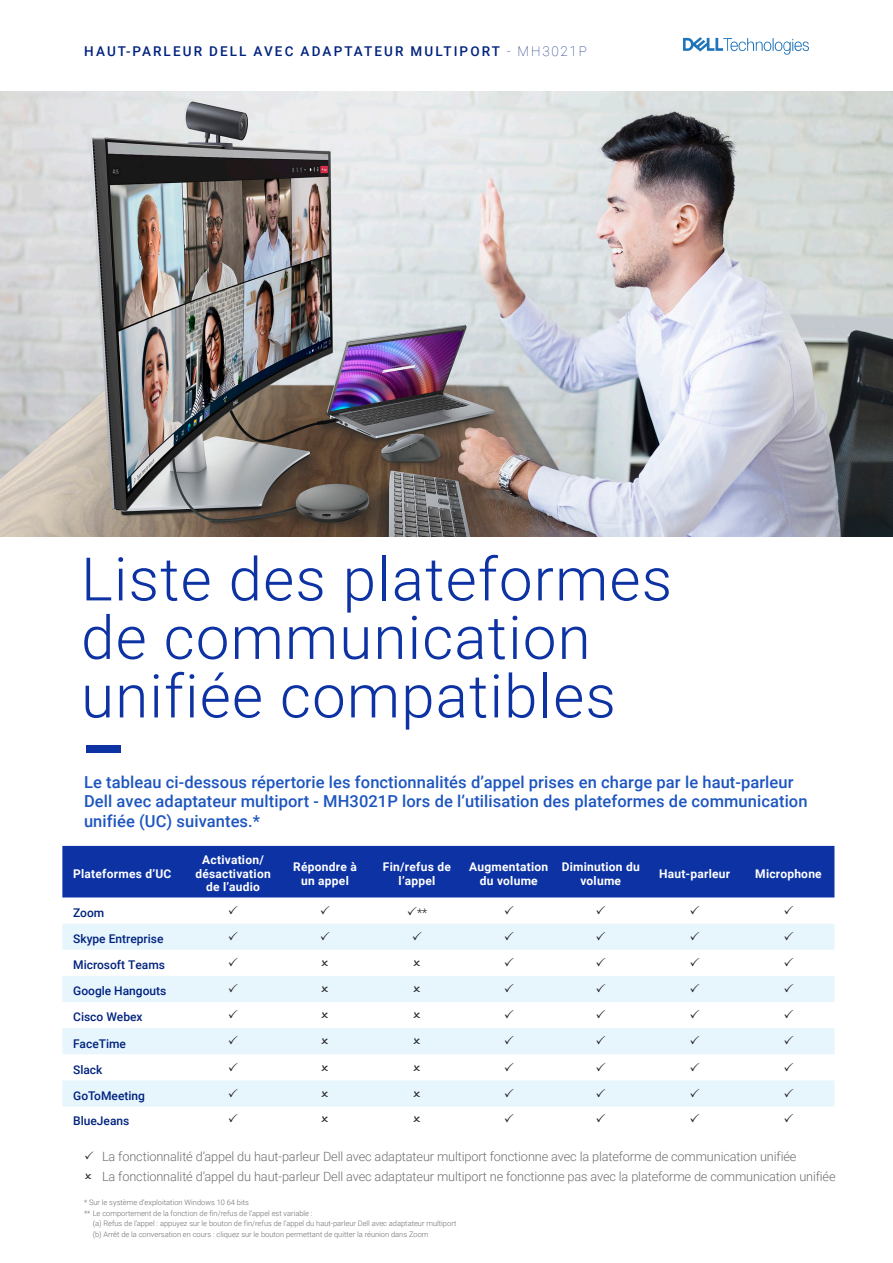
<style>
.page{position:relative;width:893px;height:1263px;background:#fff}
.page>*{position:absolute;margin:0;border:0;box-sizing:border-box;transform-origin:0 0}
.t1{font:300 60px/58.5px "Roboto";letter-spacing:.02em;color:#0c32a4}
.t2{font:500 16.5px/19.5px "Roboto";letter-spacing:.005em;color:#1d56c0}
.t3{font:500 13.5px "Roboto";letter-spacing:.155em;color:#00227f}
.Interior_-_body{font:300 12.75px "Roboto";letter-spacing:-.01em;color:#6e6e6e}
.t4{font:700 12px/13.5px "Roboto";letter-spacing:.02em;color:#fff;text-align:center}
.t5{font:500 12px "Roboto";color:#00227f}
.Spec_body{font:300 12px "Roboto";color:#231f20}
.t6{font:300 7.5px "Roboto";color:#6e6e6e}
.s1{font-weight:100}
</style>
<div class="page">
<div style="left:62px;top:846px;width:772px;height:51px;background:#0c32a4"></div>
<svg style="left:62px;top:924px;width:772px;height:182px;fill:#e7f6fd"></svg>
<img style="left:0;top:92px;width:893px;height:445px">
<div style="left:86px;top:744px;width:35px;height:8px;background:#0c32a4"></div>
<svg style="left:683px;top:37px;width:126px;height:18px"></svg>
<svg style="left:229px;top:931px;width:9px;height:9px"></svg>
<svg style="left:321px;top:931px;width:9px;height:9px"></svg>
<svg style="left:413px;top:931px;width:9px;height:9px"></svg>
<svg style="left:505px;top:931px;width:8px;height:9px"></svg>
<svg style="left:597px;top:931px;width:8px;height:9px"></svg>
<svg style="left:690px;top:931px;width:9px;height:9px"></svg>
<svg style="left:784px;top:931px;width:9px;height:9px"></svg>
<svg style="left:229px;top:957px;width:9px;height:9px"></svg>
<svg style="left:322px;top:960px;width:6px;height:6px"></svg>
<svg style="left:414px;top:960px;width:6px;height:6px"></svg>
<svg style="left:505px;top:957px;width:8px;height:9px"></svg>
<svg style="left:597px;top:957px;width:8px;height:9px"></svg>
<svg style="left:690px;top:957px;width:9px;height:9px"></svg>
<svg style="left:784px;top:957px;width:9px;height:9px"></svg>
<svg style="left:229px;top:984px;width:9px;height:8px"></svg>
<svg style="left:322px;top:986px;width:6px;height:6px"></svg>
<svg style="left:414px;top:986px;width:6px;height:6px"></svg>
<svg style="left:505px;top:984px;width:8px;height:8px"></svg>
<svg style="left:597px;top:984px;width:8px;height:8px"></svg>
<svg style="left:690px;top:984px;width:9px;height:8px"></svg>
<svg style="left:784px;top:984px;width:9px;height:8px"></svg>
<svg style="left:229px;top:1010px;width:9px;height:8px"></svg>
<svg style="left:322px;top:1012px;width:6px;height:6px"></svg>
<svg style="left:414px;top:1012px;width:6px;height:6px"></svg>
<svg style="left:505px;top:1010px;width:8px;height:8px"></svg>
<svg style="left:597px;top:1010px;width:8px;height:8px"></svg>
<svg style="left:690px;top:1010px;width:9px;height:8px"></svg>
<svg style="left:784px;top:1010px;width:9px;height:8px"></svg>
<svg style="left:229px;top:1036px;width:9px;height:9px"></svg>
<svg style="left:322px;top:1038px;width:6px;height:6px"></svg>
<svg style="left:414px;top:1038px;width:6px;height:6px"></svg>
<svg style="left:505px;top:1036px;width:8px;height:9px"></svg>
<svg style="left:597px;top:1036px;width:8px;height:9px"></svg>
<svg style="left:690px;top:1036px;width:9px;height:9px"></svg>
<svg style="left:784px;top:1036px;width:9px;height:9px"></svg>
<svg style="left:229px;top:1062px;width:9px;height:9px"></svg>
<svg style="left:322px;top:1064px;width:6px;height:6px"></svg>
<svg style="left:414px;top:1064px;width:6px;height:6px"></svg>
<svg style="left:505px;top:1062px;width:8px;height:9px"></svg>
<svg style="left:597px;top:1062px;width:8px;height:9px"></svg>
<svg style="left:690px;top:1062px;width:9px;height:9px"></svg>
<svg style="left:784px;top:1062px;width:9px;height:9px"></svg>
<svg style="left:229px;top:1088px;width:9px;height:9px"></svg>
<svg style="left:322px;top:1090px;width:6px;height:6px"></svg>
<svg style="left:414px;top:1090px;width:6px;height:6px"></svg>
<svg style="left:505px;top:1088px;width:8px;height:9px"></svg>
<svg style="left:597px;top:1088px;width:8px;height:9px"></svg>
<svg style="left:690px;top:1088px;width:9px;height:9px"></svg>
<svg style="left:784px;top:1088px;width:9px;height:9px"></svg>
<p class="t3" style="left:84px;top:41px;width:504px">HAUT-PARLEUR DELL AVEC ADAPTATEUR MULTIPORT <span class="s1">- MH3021P</span></p>
<p class="t1" style="left:81px;top:548px;width:592px">Liste des plateformes de communication unifiée compatibles</p>
<p class="t2" style="left:84px;top:771px;width:725px">Le tableau ci-dessous répertorie les fonctionnalités d’appel prises en charge par le haut-parleur<br>Dell avec adaptateur multiport - MH3021P lors de l’utilisation des plateformes de communication unifiée (UC) suivantes.*</p>
<p class="t4" style="left:73px;top:866px;width:100px">Plateformes d’UC</p>
<p class="t4" style="left:195px;top:853px;width:77px">Activation/ désactivation de l’audio</p>
<p class="t4" style="left:293px;top:860px;width:65px">Répondre à un appel</p>
<p class="t4" style="left:383px;top:860px;width:69px">Fin/refus de l’appel</p>
<p class="t4" style="left:469px;top:860px;width:81px">Augmentation du volume</p>
<p class="t4" style="left:562px;top:860px;width:80px">Diminution du volume</p>
<p class="t4" style="left:659px;top:866px;width:73px">Haut-parleur</p>
<p class="t4" style="left:755px;top:866px;width:68px">Microphone</p>
<p class="t5" style="left:73px;top:904px;width:33px">Zoom</p>
<p class="Spec_body" style="left:417px;top:904px;width:12px">**</p>
<p class="t5" style="left:73px;top:930px;width:92px">Skype Entreprise</p>
<p class="t5" style="left:73px;top:956px;width:93px">Microsoft Teams</p>
<p class="t5" style="left:73px;top:982px;width:95px">Google Hangouts</p>
<p class="t5" style="left:73px;top:1009px;width:71px">Cisco Webex</p>
<p class="t5" style="left:73px;top:1035px;width:54px">FaceTime</p>
<p class="t5" style="left:73px;top:1061px;width:31px">Slack</p>
<p class="t5" style="left:73px;top:1087px;width:73px">GoToMeeting</p>
<p class="t5" style="left:73px;top:1112px;width:58px">BlueJeans</p>
<p class="Interior_-_body" style="left:102px;top:1147px;width:696px">La fonctionnalité d’appel du haut-parleur Dell avec adaptateur multiport fonctionne avec la plateforme de communication unifiée</p>
<p class="Interior_-_body" style="left:102px;top:1167px;width:735px">La fonctionnalité d’appel du haut-parleur Dell avec adaptateur multiport ne fonctionne pas avec la plateforme de communication unifiée</p>
<p class="t6" style="left:84px;top:1197px;width:166px">* Sur le système d’exploitation Windows 10 64 bits</p>
<p class="t6" style="left:84px;top:1208px;width:230px">** Le comportement de la fonction de fin/refus de l’appel est variable :</p>
<p class="t6" style="left:93px;top:1218px;width:365px">(a) Refus de l’appel : appuyez sur le bouton de fin/refus de l’appel du haut-parleur Dell avec adaptateur multiport</p>
<p class="t6" style="left:93px;top:1229px;width:337px">(b) Arrêt de la conversation en cours : cliquez sur le bouton permettant de quitter la réunion dans Zoom</p>
</div>
